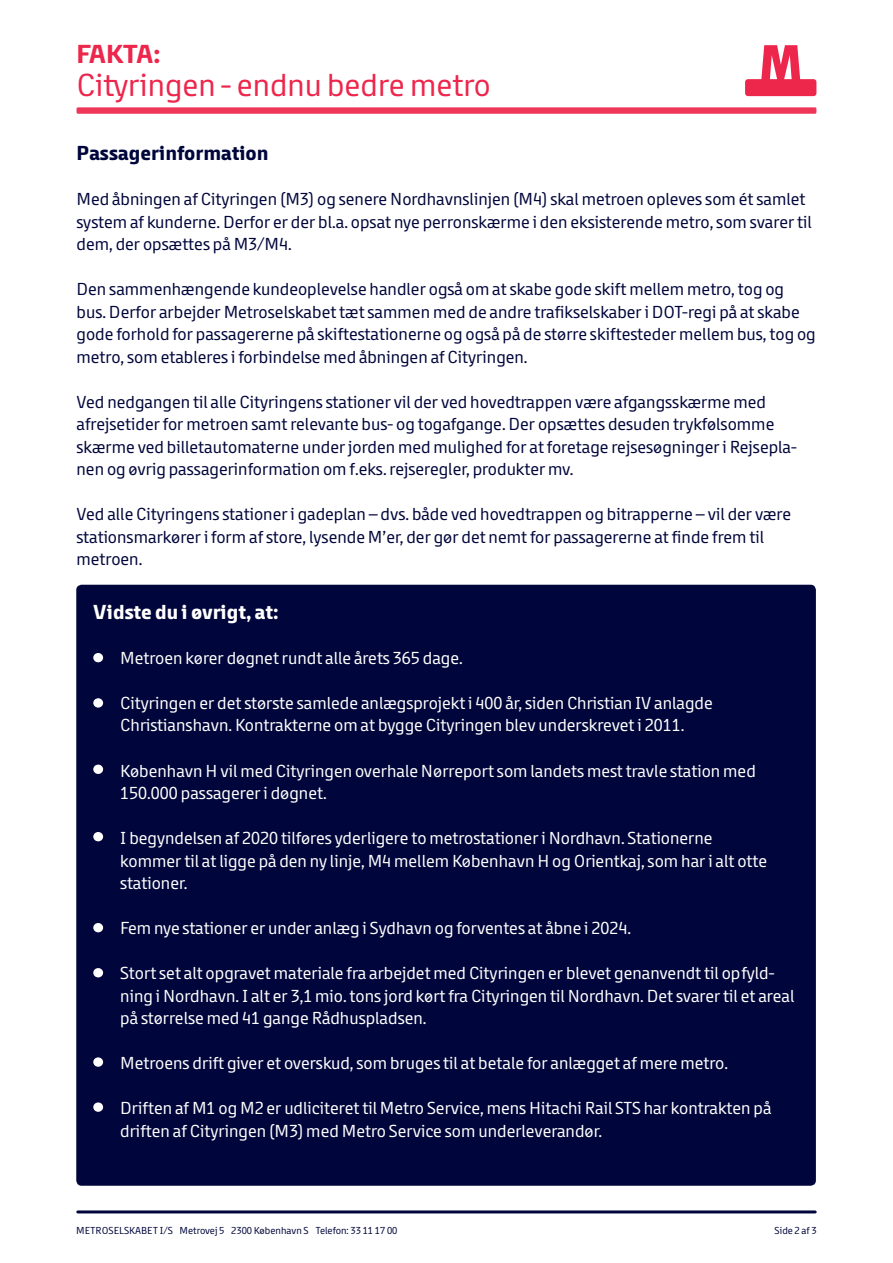
<style>
.page{position:relative;width:893px;height:1263px;background:#fff}
.page>*{position:absolute;margin:0;border:0;box-sizing:border-box;transform-origin:0 0}
.t1{font:33px "Metro";color:#ed264c}
.t2{font:700 27px "Metro";letter-spacing:-.045em;color:#ed264c}
.t3{font:700 21px "Metro";color:#fff}
.t4{font:700 21px "Metro";color:#00063b}
.t5{font:18px/22.5px "Metro";color:#00063b}
.t6{font:18px/22.5px "Metro";color:#fff}
.t7{font:italic 12px "Metro";color:#fff}
.Brød{font:10.5px "Metro";color:#00063b}
.s1{font-family:"Frutiger LT Pro";font-weight:700;font-stretch:condensed;color:#231f20}
</style>
<div class="page">
<div style="left:77px;top:107px;width:739px;height:7px;background:#ee3659"></div>
<hr style="left:78px;top:1210px;width:737px;height:3px;background:#00063b">
<svg style="left:745px;top:45px;width:71px;height:51px"></svg>
<div style="left:76px;top:585px;width:740px;height:601px;background:#00063b;border-radius:5px"></div>
<div style="left:93px;top:653px;width:10px;height:9px;background:#fff;border-radius:50%"></div>
<div style="left:93px;top:698px;width:10px;height:10px;background:#fff;border-radius:50%"></div>
<div style="left:93px;top:765px;width:10px;height:9px;background:#fff;border-radius:50%"></div>
<div style="left:93px;top:832px;width:10px;height:9px;background:#fff;border-radius:50%"></div>
<div style="left:93px;top:923px;width:10px;height:9px;background:#fff;border-radius:50%"></div>
<div style="left:93px;top:968px;width:10px;height:9px;background:#fff;border-radius:50%"></div>
<div style="left:93px;top:1057px;width:10px;height:10px;background:#fff;border-radius:50%"></div>
<div style="left:93px;top:1102px;width:10px;height:10px;background:#fff;border-radius:50%"></div>
<p class="t2" style="left:77px;top:37px;width:85px">FAKTA:</p>
<p class="t1" style="left:77px;top:66px;width:416px">Cityringen - endnu bedre metro</p>
<p class="t4" style="left:77px;top:140px;width:194px">Passagerinformation</p>
<p class="t5" style="left:77px;top:188px;width:737px">Med åbningen af Cityringen (M3) og senere Nordhavnslinjen (M4) skal metroen opleves som ét samlet system af kunderne. Derfor er der bl.a. opsat nye perronskærme i den eksisterende metro, som svarer til dem, der opsættes på M3/M4.</p>
<p class="t5" style="left:77px;top:278px;width:741px">Den sammenhængende kundeoplevelse handler også om at skabe gode skift mellem metro, tog og bus. Derfor arbejder Metroselskabet tæt sammen med de andre trafikselskaber i DOT-regi på at skabe gode forhold for passagererne på skiftestationerne og også på de større skiftesteder mellem bus, tog og metro, som etableres i forbindelse med åbningen af Cityringen.</p>
<p class="t5" style="left:77px;top:391px;width:691px">Ved nedgangen til alle Cityringens stationer vil der ved hovedtrappen være afgangsskærme med</p>
<p class="t5" style="left:77px;top:413px;width:722px">afrejsetider for metroen samt relevante bus- og togafgange. Der opsættes desuden trykfølsomme skærme ved billetautomaterne under jorden med mulighed for at foretage rejsesøgninger i Rejsepla&shy;nen og øvrig passagerinformation om f.eks. rejseregler, produkter mv.</p>
<p class="t5" style="left:77px;top:503px;width:716px">Ved alle Cityringens stationer i gadeplan – dvs. både ved hovedtrappen og bitrapperne – vil der være stationsmarkører i form af store, lysende M’er, der gør det nemt for passagererne at finde frem til metroen.</p>
<p class="t3" style="left:93px;top:599px;width:187px">Vidste du i øvrigt, at:</p>
<p class="t6" style="left:93px;top:647px;width:371px"><span class="s1">•</span> Metroen kører døgnet rundt alle årets 365 dage.</p>
<p class="t6" style="left:93px;top:692px;width:621px;text-align:center"><span class="s1">•</span> Cityringen er det største samlede anlægsprojekt i 400 år, siden Christian IV anlagde<br>Christianshavn. Kontrakterne om at bygge Cityringen blev underskrevet i 2011.</p>
<p class="t6" style="left:120px;top:759px;width:637px;text-indent:-27px"><span class="s1">•</span> København H vil med Cityringen overhale Nørreport som landets mest travle station med<br>150.000 passagerer i døgnet.</p>
<p class="t6" style="left:120px;top:827px;width:648px;text-indent:-27px"><span class="s1">•</span> I begyndelsen af 2020 tilføres yderligere to metrostationer i Nordhavn. Stationerne kommer til at ligge på den ny linje, M4 mellem København H og Orientkaj, som har i alt otte stationer.</p>
<p class="t6" style="left:93px;top:917px;width:539px"><span class="s1">•</span> Fem nye stationer er under anlæg i Sydhavn og forventes at åbne i 2024.</p>
<p class="t6" style="left:120px;top:962px;width:676px;text-indent:-27px"><span class="s1">•</span> Stort set alt opgravet materiale fra arbejdet med Cityringen er blevet genanvendt til opfyld&shy;ning i Nordhavn. I alt er 3,1 mio. tons jord kørt fra Cityringen til Nordhavn. Det svarer til et areal på størrelse med 41 gange Rådhuspladsen.</p>
<p class="t6" style="left:93px;top:1052px;width:636px"><span class="s1">•</span> Metroens drift giver et overskud, som bruges til at betale for anlægget af mere metro.</p>
<p class="t6" style="left:120px;top:1097px;width:653px;text-indent:-27px"><span class="s1">•</span> Driften af M1 og M2 er udliciteret til Metro Service, mens Hitachi Rail STS har kontrakten på driften af Cityringen (M3) med Metro Service som underleverandør.</p>
<p class="t7" style="left:706px;top:857px;width:94px">foto: Bax Lindhardt</p>
<p class="Brød" style="left:76px;top:1224px;width:323px">METROSELSKABET I/S Metrovej 5 2300 København S Telefon: 33 11 17 00</p>
<p class="Brød" style="left:775px;top:1224px;width:44px">Side 2 af 3</p>
</div>
